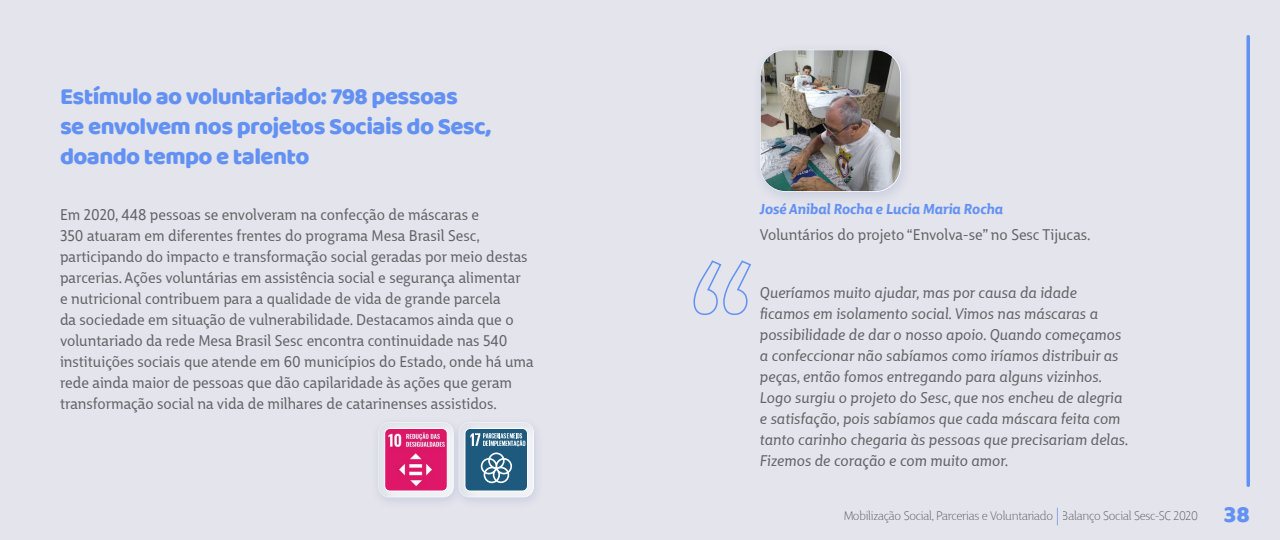
<style>
.page{position:relative;width:1280px;height:540px;background:#e3e4ec}
.page>*{position:absolute;margin:0;border:0;box-sizing:border-box;transform-origin:0 0}
.t1{font:24px/30px "Baloo";letter-spacing:-.025em;color:#6391f3}
.t2{font:15px/21px "Big City Grotesque Pro";color:#626266}
.t3{font:italic 15px/21px "Big City Grotesque Pro";color:#626266}
.t4{font:italic 700 14px "Big City Grotesque Pro";color:#6391f3}
.t5{font:300 12px "Big City Grotesque Pro";letter-spacing:-.02em;color:#626266}
.s1{font-family:"Baloo";font-weight:400;font-size:24px;color:#6391f3}
</style>
<div class="page">
<div style="left:374px;top:418px;width:84px;height:79px;background:#d2d3df;opacity:.4"></div>
<img style="left:385px;top:428px;width:62px;height:63px">
<div style="left:385px;top:428px;width:62px;height:63px;border:1px solid #fff;border-radius:5px"></div>
<div style="left:451px;top:416px;width:94px;height:94px;background:#405695;opacity:.15"></div>
<div style="left:455px;top:418px;width:84px;height:79px;background:#d2d3df;opacity:.4"></div>
<svg style="left:465px;top:428px;width:63px;height:63px;background:#487896"></svg>
<div style="left:465px;top:428px;width:63px;height:63px;border:1px solid #fff;border-radius:5px"></div>
<svg style="left:693px;top:260px;width:58px;height:55px"></svg>
<div style="left:751px;top:43px;width:162px;height:163px;background:#405695;opacity:.15"></div>
<div style="left:756px;top:46px;width:150px;height:146px;background:#d2d3df;opacity:.4"></div>
<svg style="left:1246px;top:35px;width:4px;height:452px;background:#729bf1"></svg>
<div style="left:1053px;top:504px;width:9px;height:22px;background:#d2d3df;opacity:.4"></div>
<h1 class="t1" style="left:60px;top:81px;width:433px">Estímulo ao voluntariado: 798 pessoas<br>se envolvem nos projetos Sociais do Sesc, doando tempo e talento</h1>
<p class="t2" style="left:60px;top:203px;width:475px">Em 2020, 448 pessoas se envolveram na confecção de máscaras e<br>350 atuaram em diferentes frentes do programa Mesa Brasil Sesc, participando do impacto e transformação social geradas por meio destas parcerias. Ações voluntárias em assistência social e segurança alimentar<br>e nutricional contribuem para a qualidade de vida de grande parcela<br>da sociedade em situação de vulnerabilidade. Destacamos ainda que o voluntariado da rede Mesa Brasil Sesc encontra continuidade nas 540 instituições sociais que atende em 60 municípios do Estado, onde há uma rede ainda maior de pessoas que dão capilaridade às ações que geram transformação social na vida de milhares de catarinenses assistidos.</p>
<p class="t4" style="left:760px;top:198px;width:245px">José Anibal Rocha e Lucia Maria Rocha</p>
<p class="t2" style="left:760px;top:223px;width:332px">Voluntários do projeto “Envolva-se” no Sesc Tijucas.</p>
<p class="t3" style="left:760px;top:281px;width:370px">Queríamos muito ajudar, mas por causa da idade ficamos em isolamento social. Vimos nas máscaras a possibilidade de dar o nosso apoio. Quando começamos a confeccionar não sabíamos como iríamos distribuir as peças, então fomos entregando para alguns vizinhos.<br>Logo surgiu o projeto do Sesc, que nos encheu de alegria e satisfação, pois sabíamos que cada máscara feita com tanto carinho chegaria às pessoas que precisariam delas.<br>Fizemos de coração e com muito amor.</p>
<p class="t5" style="left:843px;top:507px;width:408px">Mobilização Social, Parcerias e Voluntariado Balanço Social Sesc-SC 2020 <span class="s1">38</span></p>
</div>
